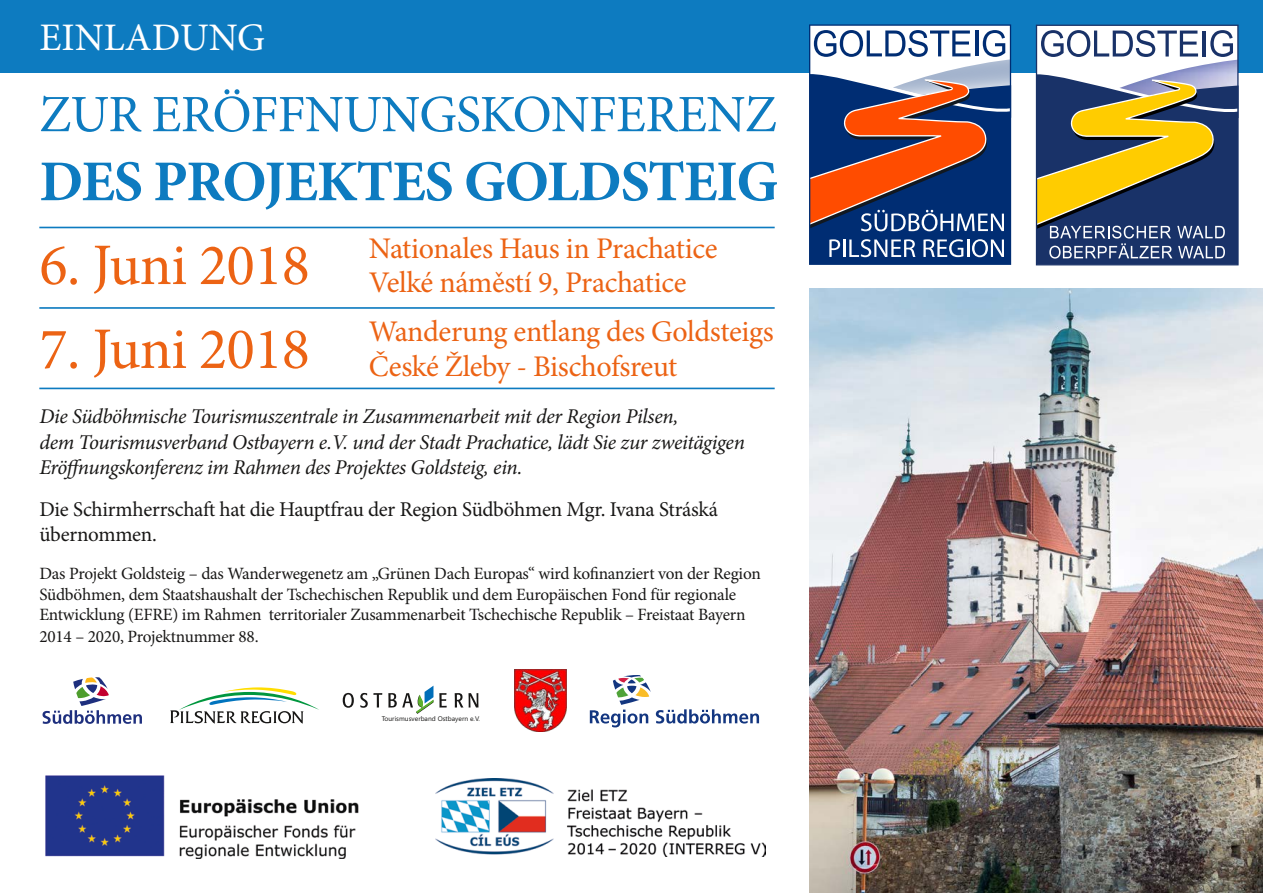
<style>
.page{position:relative;width:1263px;height:893px;background:#fff}
.page>*{position:absolute;margin:0;border:0;box-sizing:border-box;transform-origin:0 0}
.t1{font:58.95px "Minion Pro";letter-spacing:-.01em;color:#ec6314}
.t2{font:700 57.75px "Minion Pro";letter-spacing:-.02em;color:#0d7bc0}
.t3{font:52.5px "Minion Pro";letter-spacing:-.01em;color:#0d7bc0}
.t4{font:39px "Minion Pro";color:#fff}
.t5{font:30px/34.3px "Minion Pro";letter-spacing:-.015em;color:#ec6314}
.t6{font:italic 21px/25.2px "Minion Pro";letter-spacing:-.02em;color:#181716}
.t7{font:21px/25.2px "Minion Pro";letter-spacing:-.01em;color:#181716}
.t8{font:17.25px/21px "Minion Pro";letter-spacing:-.01em;color:#181716}
.t9{font:6.75px "Segoe UI";color:#181716}
</style>
<div class="page">
<img style="left:45px;top:775px;width:314px;height:83px">
<svg style="left:170px;top:687px;width:149px;height:37px"></svg>
<img style="left:515px;top:669px;width:52px;height:63px">
<svg style="left:590px;top:675px;width:169px;height:52px"></svg>
<img style="left:435px;top:778px;width:331px;height:79px">
<svg style="left:43px;top:677px;width:99px;height:47px"></svg>
<img style="left:809px;top:288px;width:454px;height:605px">
<div style="left:0;top:0;width:1263px;height:72px;background:#0d7bc0"></div>
<hr style="left:39px;top:227px;width:736px;height:1px;background:#0d7bc0">
<hr style="left:39px;top:307px;width:736px;height:2px;background:#0d7bc0">
<hr style="left:39px;top:388px;width:736px;height:1px;background:#0d7bc0">
<svg style="left:809px;top:24px;width:202px;height:241px"></svg>
<svg style="left:809px;top:30px;width:202px;height:234px;background:#74677d"></svg>
<svg style="left:1036px;top:25px;width:202px;height:240px;background:#7f8277"></svg>
<svg style="left:343px;top:693px;width:11px;height:15px"></svg>
<svg style="left:360px;top:693px;width:22px;height:15px"></svg>
<svg style="left:439px;top:693px;width:8px;height:14px"></svg>
<svg style="left:455px;top:693px;width:23px;height:15px"></svg>
<svg style="left:388px;top:686px;width:45px;height:28px"></svg>
<h3 class="t4" style="left:40px;top:11px;width:227px">EINLADUNG</h3>
<h3 class="t3" style="left:39px;top:79px;width:739px">ZUR ERÖFFNUNGSKONFERENZ</h3>
<h2 class="t2" style="left:39px;top:141px;width:740px">DES PROJEKTES GOLDSTEIG</h2>
<h1 class="t1" style="left:39px;top:226px;width:272px">6. Juni 2018</h1>
<h1 class="t1" style="left:39px;top:310px;width:272px">7. Juni 2018</h1>
<h3 class="t5" style="left:369px;top:231px;width:350px">Nationales Haus in Prachatice<br>Velké náměstí 9, Prachatice</h3>
<h3 class="t5" style="left:369px;top:315px;width:406px">Wanderung entlang des Goldsteigs<br>České Žleby - Bischofsreut</h3>
<p class="t6" style="left:39px;top:404px;width:707px">Die Südböhmische Tourismuszentrale in Zusammenarbeit mit der Region Pilsen,<br>dem Tourismusverband Ostbayern e.V. und der Stadt Prachatice, lädt Sie zur zweitägigen<br>Eröffnungskonferenz im Rahmen des Projektes Goldsteig, ein.</p>
<p class="t7" style="left:39px;top:497px;width:680px">Die Schirmherrschaft hat die Hauptfrau der Region Südböhmen Mgr. Ivana Stráská übernommen.</p>
<p class="t8" style="left:39px;top:563px;width:723px">Das Projekt Goldsteig – das Wanderwegenetz am „Grünen Dach Europas“ wird kofinanziert von der Region Südböhmen, dem Staatshaushalt der Tschechischen Republik und dem Europäischen Fond für regionale Entwicklung (EFRE) im Rahmen territorialer Zusammenarbeit Tschechische Republik – Freistaat Bayern 2014 – 2020, Projektnummer 88.</p>
<p class="t9" style="left:382px;top:714px;width:100px">Tourismusverband Ostbayern e.V.</p>
</div>
